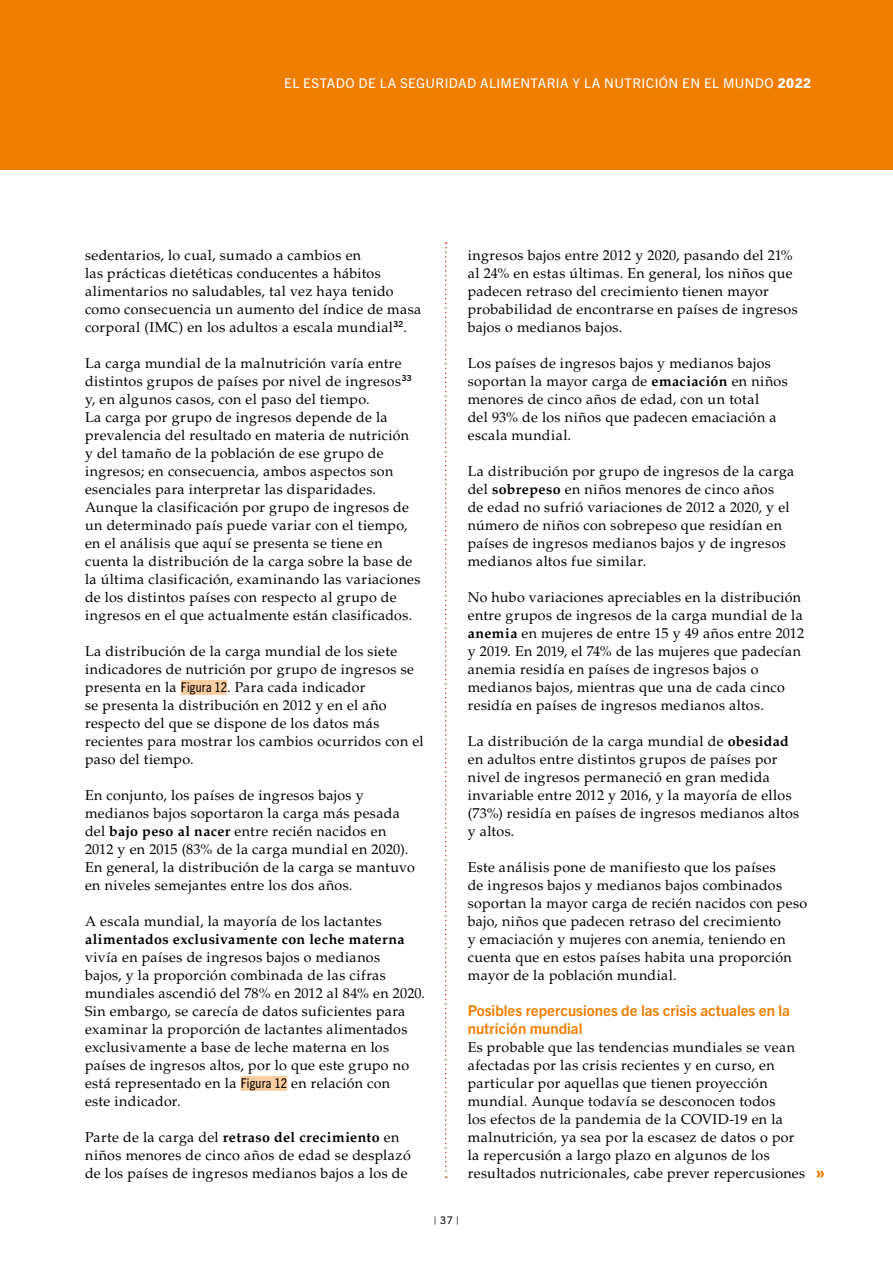
<style>
.page{position:relative;width:893px;height:1263px;background:#fff}
.page>*{position:absolute;margin:0;border:0;box-sizing:border-box;transform-origin:0 0}
.t1{font:700 15px/18px "Trade Gothic Next LT Pro";color:#ef7d00}
.t2{font:14.25px/18px "Palatino LT Std";letter-spacing:.025em;color:#000}
.t3{font:700 14.25px "Palatino LT Std";letter-spacing:.03em;color:#000}
.t4{font:13.5px "Trade Gothic Next LT Pro";letter-spacing:.03em;color:#fff}
.t5{font:10.5px "Trade Gothic Next LT Pro";color:#000}
.s1{font-weight:800}
.s2{font-family:"Trade Gothic Next LT Pro";font-stretch:condensed;font-size:13.5px}
.s3{font-weight:700}
</style>
<div class="page">
<div style="left:0;top:0;width:893px;height:170px;background:#ef7d00"></div>
<svg style="left:445px;top:242px;width:2px;height:936px"></svg>
<svg style="left:816px;top:1170px;width:8px;height:8px"></svg>
<div style="left:181px;top:680px;width:46px;height:15px;background:#fbcea2"></div>
<div style="left:241px;top:1076px;width:46px;height:15px;background:#fbcea2"></div>
<p class="t4" style="left:284px;top:74px;width:528px">EL ESTADO DE LA SEGURIDAD ALIMENTARIA Y LA NUTRICIÓN EN EL MUNDO <span class="s1">2022</span></p>
<p class="t2" style="left:85px;top:246px;width:338px">sedentarios, lo cual, sumado a cambios en<br>las prácticas dietéticas conducentes a hábitos alimentarios no saludables, tal vez haya tenido como consecuencia un aumento del índice de masa corporal (IMC) en los adultos a escala mundial<sup>32</sup>.</p>
<p class="t2" style="left:85px;top:354px;width:337px">La carga mundial de la malnutrición varía entre distintos grupos de países por nivel de ingresos<sup>33 </sup>y, en algunos casos, con el paso del tiempo.<br>La carga por grupo de ingresos depende de la prevalencia del resultado en materia de nutrición y del tamaño de la población de ese grupo de ingresos; en consecuencia, ambos aspectos son esenciales para interpretar las disparidades.<br>Aunque la clasificación por grupo de ingresos de un determinado país puede variar con el tiempo, en el análisis que aquí se presenta se tiene en cuenta la distribución de la carga sobre la base de la última clasificación, examinando las variaciones de los distintos países con respecto al grupo de ingresos en el que actualmente están clasificados.</p>
<p class="t2" style="left:85px;top:642px;width:340px">La distribución de la carga mundial de los siete indicadores de nutrición por grupo de ingresos se presenta en la <span class="s2">Figura 12</span>. Para cada indicador<br>se presenta la distribución en 2012 y en el año respecto del que se dispone de los datos más recientes para mostrar los cambios ocurridos con el paso del tiempo.</p>
<p class="t2" style="left:85px;top:786px;width:331px">En conjunto, los países de ingresos bajos y medianos bajos soportaron la carga más pesada del <span class="s3">bajo peso al nacer</span> entre recién nacidos en 2012 y en 2015 (83% de la carga mundial en 2020).<br>En general, la distribución de la carga se mantuvo en niveles semejantes entre los dos años.</p>
<p class="t2" style="left:85px;top:912px;width:298px">A escala mundial, la mayoría de los lactantes</p>
<p class="t3" style="left:85px;top:931px;width:321px">alimentados exclusivamente con leche materna</p>
<p class="t2" style="left:85px;top:948px;width:342px">vivía en países de ingresos bajos o medianos<br>bajos, y la proporción combinada de las cifras mundiales ascendió del 78% en 2012 al 84% en 2020.<br>Sin embargo, se carecía de datos suficientes para examinar la proporción de lactantes alimentados exclusivamente a base de leche materna en los países de ingresos altos, por lo que este grupo no está representado en la <span class="s2">Figura 12</span> en relación con<br>este indicador.</p>
<p class="t2" style="left:85px;top:1128px;width:327px">Parte de la carga del <span class="s3">retraso del crecimiento</span> en niños menores de cinco años de edad se desplazó de los países de ingresos medianos bajos a los de</p>
<p class="t2" style="left:468px;top:246px;width:332px">ingresos bajos entre 2012 y 2020, pasando del 21% al 24% en estas últimas. En general, los niños que padecen retraso del crecimiento tienen mayor probabilidad de encontrarse en países de ingresos bajos o medianos bajos.</p>
<p class="t2" style="left:468px;top:354px;width:322px">Los países de ingresos bajos y medianos bajos soportan la mayor carga de <span class="s3">emaciación</span> en niños menores de cinco años de edad, con un total<br>del 93% de los niños que padecen emaciación a escala mundial.</p>
<p class="t2" style="left:468px;top:462px;width:328px">La distribución por grupo de ingresos de la carga del <span class="s3">sobrepeso</span> en niños menores de cinco años<br>de edad no sufrió variaciones de 2012 a 2020, y el número de niños con sobrepeso que residían en países de ingresos medianos bajos y de ingresos medianos altos fue similar.</p>
<p class="t2" style="left:468px;top:588px;width:338px">No hubo variaciones apreciables en la distribución entre grupos de ingresos de la carga mundial de la <span class="s3">anemia</span> en mujeres de entre 15 y 49 años entre 2012 y 2019. En 2019, el 74% de las mujeres que padecían anemia residía en países de ingresos bajos o medianos bajos, mientras que una de cada cinco residía en países de ingresos medianos altos.</p>
<p class="t2" style="left:468px;top:732px;width:333px">La distribución de la carga mundial de <span class="s3">obesidad </span>en adultos entre distintos grupos de países por nivel de ingresos permaneció en gran medida invariable entre 2012 y 2016, y la mayoría de ellos (73%) residía en países de ingresos medianos altos y altos.</p>
<p class="t2" style="left:468px;top:858px;width:341px">Este análisis pone de manifiesto que los países<br>de ingresos bajos y medianos bajos combinados soportan la mayor carga de recién nacidos con peso bajo, niños que padecen retraso del crecimiento<br>y emaciación y mujeres con anemia, teniendo en cuenta que en estos países habita una proporción mayor de la población mundial.</p>
<p class="t1" style="left:468px;top:1000px;width:324px">Posibles repercusiones de las crisis actuales en la nutrición mundial</p>
<p class="t2" style="left:468px;top:1038px;width:339px">Es probable que las tendencias mundiales se vean afectadas por las crisis recientes y en curso, en particular por aquellas que tienen proyección mundial. Aunque todavía se desconocen todos<br>los efectos de la pandemia de la COVID-19 en la malnutrición, ya sea por la escasez de datos o por la repercusión a largo plazo en algunos de los resultados nutricionales, cabe prever repercusiones</p>
<p class="t5" style="left:434px;top:1213px;width:27px">| 37 |</p>
</div>
